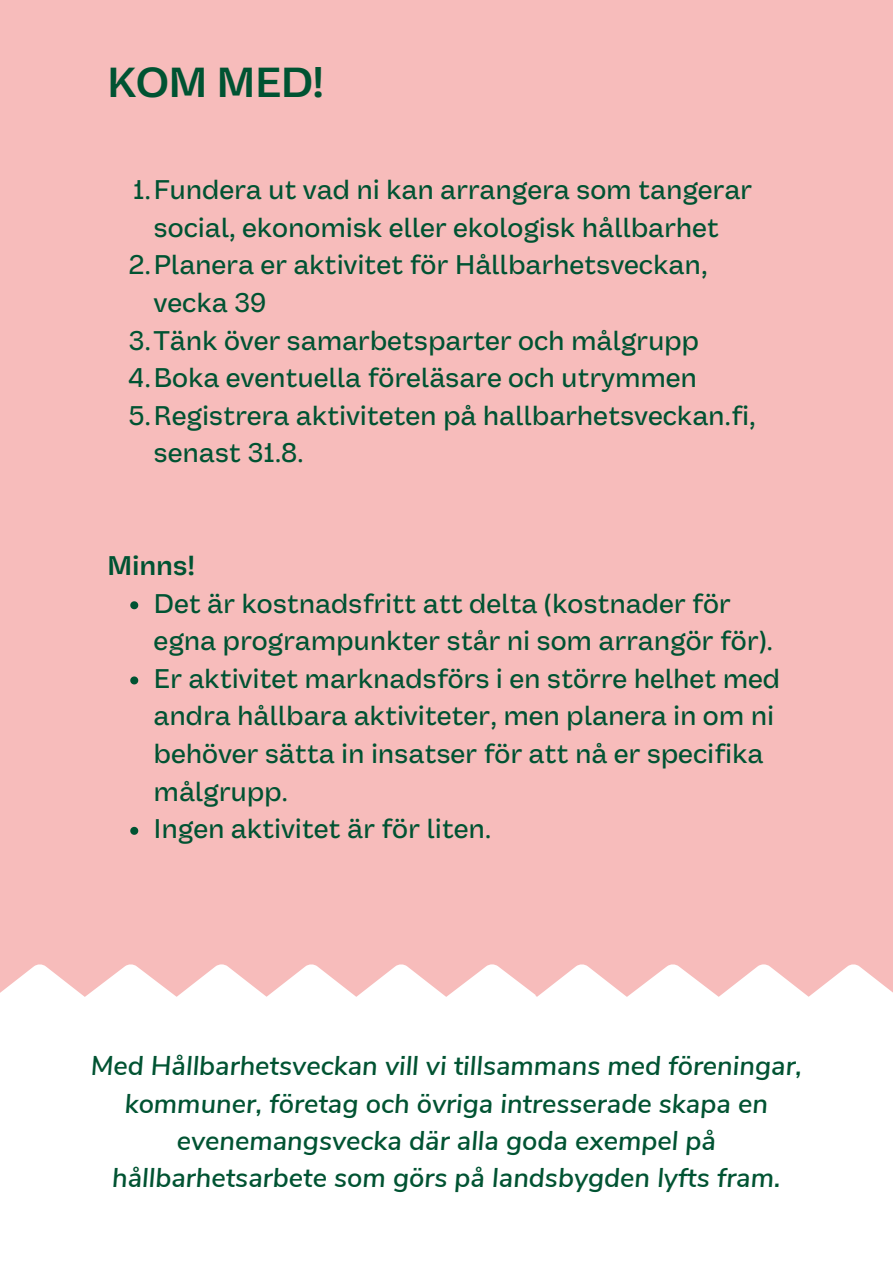
<style>
.page{position:relative;width:893px;height:1264px;background:#fff}
.page>*{position:absolute;margin:0;border:0;box-sizing:border-box;transform-origin:0 0}
.t1{font:600 42.45px "Vastago Grotesk";color:#005332}
.t2{font:500 27.3px/37.7px "Vastago Grotesk";letter-spacing:.015em;color:#005332}
.t3{font:600 27.3px "Vastago Grotesk";letter-spacing:.015em;color:#005332}
.t4{font:italic 600 27.15px/37px "Nunito Sans";color:#005332;text-align:center}
</style>
<div class="page">
<div style="left:0;top:0;width:892px;height:1262px;background:#f7bcbb"></div>
<svg style="left:130px;top:601px;width:8px;height:8px"></svg>
<svg style="left:130px;top:676px;width:8px;height:8px"></svg>
<svg style="left:130px;top:826px;width:8px;height:8px"></svg>
<div style="left:0;top:964px;width:892px;height:298px;background:#fff"></div>
<h1 class="t1" style="left:107px;top:56px;width:218px">KOM MED!</h1>
<p class="t2" style="left:133px;top:171px;width:620px">1.Fundera ut vad ni kan arrangera som tangerar</p>
<p class="t2" style="left:154px;top:209px;width:566px">social, ekonomisk eller ekologisk hållbarhet</p>
<p class="t2" style="left:129px;top:246px;width:580px">2.Planera er aktivitet för Hållbarhetsveckan,</p>
<p class="t2" style="left:154px;top:284px;width:113px">vecka 39</p>
<p class="t2" style="left:129px;top:322px;width:571px">3.Tänk över samarbetsparter och målgrupp</p>
<p class="t2" style="left:128px;top:359px;width:570px">4.Boka eventuella föreläsare och utrymmen</p>
<p class="t2" style="left:129px;top:397px;width:628px">5.Registrera aktiviteten på hallbarhetsveckan.fi,</p>
<p class="t2" style="left:154px;top:434px;width:151px">senast 31.8.</p>
<p class="t3" style="left:107px;top:549px;width:89px">Minns!</p>
<p class="t2" style="left:154px;top:585px;width:627px">Det är kostnadsfritt att delta (kostnader för egna programpunkter står ni som arrangör för).<br>Er aktivitet marknadsförs i en större helhet med andra hållbara aktiviteter, men planera in om ni behöver sätta in insatser för att nå er specifika målgrupp.<br>Ingen aktivitet är för liten.</p>
<p class="t4" style="left:91px;top:1047px;width:712px">Med Hållbarhetsveckan vill vi tillsammans med föreningar, kommuner, företag och övriga intresserade skapa en evenemangsvecka där alla goda exempel på hållbarhetsarbete som görs på landsbygden lyfts fram.</p>
</div>
